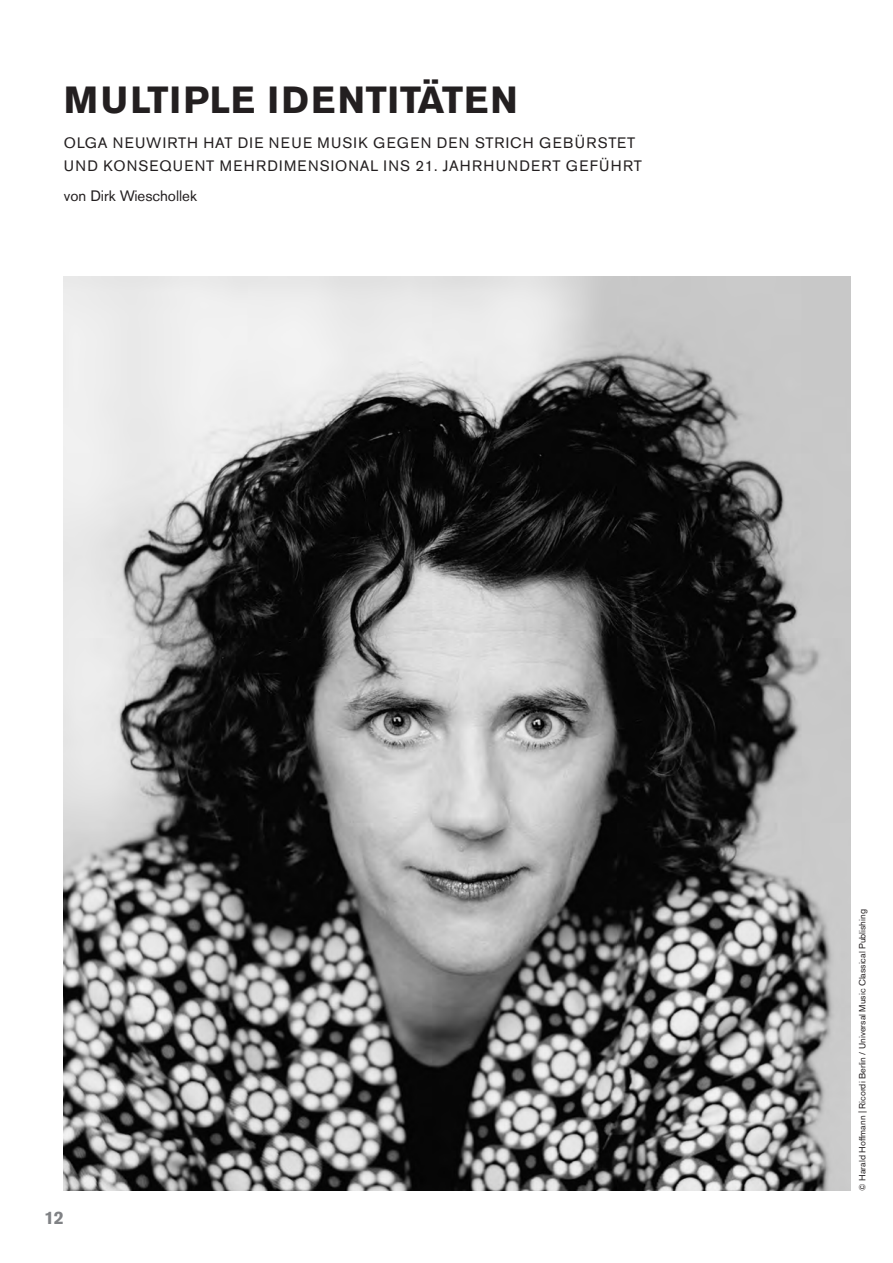
<style>
.page{position:relative;width:893px;height:1263px;background:#fff}
.page>*{position:absolute;margin:0;border:0;box-sizing:border-box;transform-origin:0 0}
.t1{font:700 37.5px "Akzidenz Grotesk Pro";letter-spacing:.02em;color:#231f20}
.t2{font:700 18px "Akzidenz Grotesk Pro";color:#808285}
.t3{font:15px/22.5px "Akzidenz Grotesk Pro";letter-spacing:.07em;color:#231f20}
.t4{font:15px "Akzidenz Grotesk Pro";color:#231f20}
.t5{font:9px "Akzidenz Grotesk Pro";color:#231f20}
</style>
<div class="page">
<img style="left:64px;top:277px;width:786px;height:914px">
<h1 class="t1" style="left:64px;top:87px;width:455px">MULTIPLE IDENTITÄTEN</h1>
<p class="t3" style="left:64px;top:134px;width:580px">OLGA NEUWIRTH HAT DIE NEUE MUSIK GEGEN DEN STRICH GEBÜRSTET<br>UND KONSEQUENT MEHRDIMENSIONAL INS 21. JAHRHUNDERT GEFÜHRT</p>
<p class="t4" style="left:64px;top:190px;width:135px">von Dirk Wieschollek</p>
<p class="t2" style="left:44px;top:1211px;width:21px">12</p>
<p class="t5" style="left:859px;top:1191px;width:283px;rotate:-90deg">© Harald Hoffmann | Ricordi Berlin / Universal Music Classical Publishing</p>
</div>
